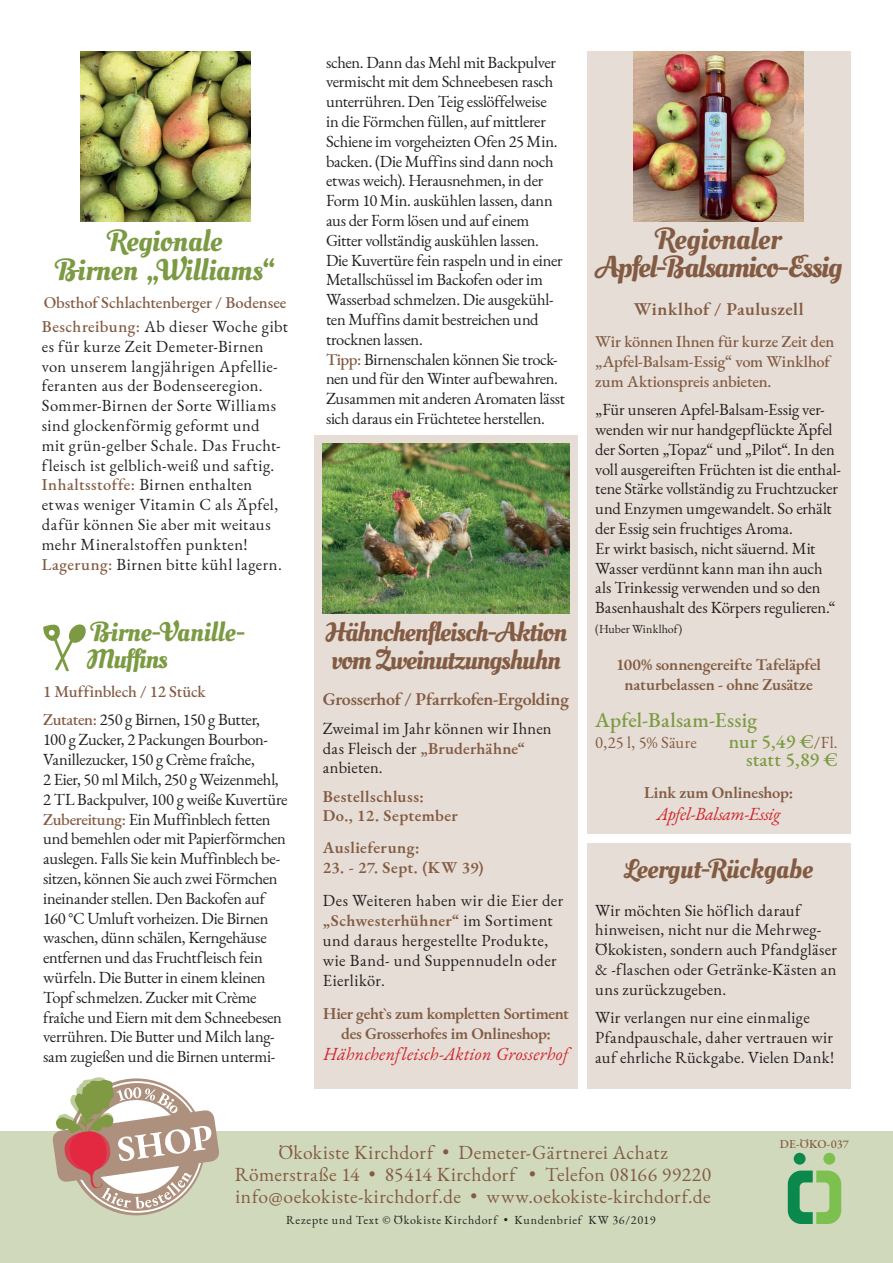
<style>
.page{position:relative;width:893px;height:1263px;background:#fff}
.page>*{position:absolute;margin:0;border:0;box-sizing:border-box;transform-origin:0 0}
.t1{font:30px/28.3px "Oleo Script Swash Caps";letter-spacing:-.035em;color:#835b43;text-align:center}
.t2{font:30px/28.3px "Oleo Script Swash Caps";letter-spacing:-.005em;color:#7b9a42;text-align:center}
.t3{font:27px/28.5px "Oleo Script Swash Caps";letter-spacing:-.03em;color:#835b43}
.t4{font:27px/27px "Oleo Script Swash Caps";letter-spacing:-.015em;color:#7b9a42}
.t5{font:27px "Oleo Script Swash Caps";letter-spacing:-.005em;color:#835b43}
.t6{font:500 21px "EB Garamond";letter-spacing:.01em;color:#7b9a42}
.t7{font:19.5px/21.6px "EB Garamond";letter-spacing:.02em;color:#835b43;text-align:center}
.t8{font:500 19.5px/18px "EB Garamond";letter-spacing:.005em;color:#7b9a42;text-align:right}
.t9{font:italic 18px "EB Garamond";letter-spacing:.01em;color:#d1232a}
.t10{font:600 18px "EB Garamond";letter-spacing:-.005em;color:#835b43}
.t11{font:600 18px "EB Garamond";letter-spacing:.025em;color:#835b43}
.t12{font:italic 18px "EB Garamond";letter-spacing:-.03em;color:#d1232a}
.t13{font:16.5px/19.8px "EB Garamond";letter-spacing:-.005em;color:#231f20}
.t14{font:16.5px/19.8px "EB Garamond";letter-spacing:.03em;color:#231f20}
.t15{font:500 16.5px/19.8px "EB Garamond";letter-spacing:-.005em;color:#835b43}
.t16{font:16.5px/19.8px "EB Garamond";letter-spacing:.015em;color:#231f20}
.t17{font:600 16.5px/19.8px "EB Garamond";letter-spacing:-.01em;color:#835b43;text-align:center}
.t18{font:16.5px/19.8px "EB Garamond";letter-spacing:.025em;color:#231f20}
.t19{font:600 16.5px/19.8px "EB Garamond";letter-spacing:.025em;color:#835b43}
.t20{font:600 16.5px "EB Garamond";letter-spacing:.015em;color:#835b43}
.t21{font:16.5px "EB Garamond";letter-spacing:.005em;color:#835b43}
.t22{font:12px "EB Garamond";letter-spacing:.06em;color:#231f20}
.t23{font:12px "EB Garamond";color:#231f20}
.t24{font:500 12px "EB Garamond";letter-spacing:-.005em;color:#835b43}
.s1{font-weight:400;color:#231f20}
.s2{font-weight:500;color:#835b43}
.s3{font-weight:600;color:#835b43}
.s4{font-weight:400;font-size:16.5px;color:#835b43}
</style>
<div class="page">
<div style="left:0;top:1131px;width:893px;height:132px;background:#d0d9bb"></div>
<div style="left:794px;top:1153px;width:12px;height:12px;background:#0b894d;border-radius:50%"></div>
<div style="left:823px;top:1153px;width:12px;height:12px;background:#7ec04f;border-radius:50%"></div>
<svg style="left:788px;top:1170px;width:53px;height:54px"></svg>
<svg style="left:52px;top:1077px;width:167px;height:132px"></svg>
<div style="left:587px;top:51px;width:263px;height:782px;background:#e6ded6"></div>
<svg style="left:43px;top:624px;width:43px;height:47px"></svg>
<img style="left:81px;top:51px;width:170px;height:170px">
<div style="left:314px;top:435px;width:264px;height:654px;background:#e6ded6"></div>
<img style="left:323px;top:444px;width:246px;height:170px">
<img style="left:634px;top:51px;width:170px;height:170px">
<div style="left:587px;top:843px;width:263px;height:246px;background:#e6ded6"></div>
<h1 class="t2" style="left:56px;top:229px;width:220px">Regionale<br>Birnen „Williams“</h1>
<p class="t15" style="left:42px;top:290px;width:248px;line-height:24px">Obsthof Schlachtenberger / Bodensee<br>Beschreibung: <span class="s1">Ab dieser Woche gibt</span></p>
<p class="t14" style="left:42px;top:336px;width:242px">es für kurze Zeit Demeter-Birnen von unserem langjährigen Apfellie&shy;feranten aus der Bodenseeregion.<br>Sommer-Birnen der Sorte Williams sind glockenförmig geformt und mit grün-gelber Schale. Das Frucht&shy;fleisch ist gelblich-weiß und saftig.<br><span class="s2">Inhaltsstoffe:</span> Birnen enthalten etwas weniger Vitamin C als Äpfel, dafür können Sie aber mit weitaus mehr Mineralstoffen punkten!<br><span class="s2">Lagerung:</span> Birnen bitte kühl lagern.</p>
<h2 class="t4" style="left:86px;top:620px;width:160px">Birne-Vanille-<br>Muffins</h2>
<p class="t15" style="left:43px;top:677px;width:218px;line-height:28.8px">1 Muffinblech / 12 Stück<br>Zutaten: <span class="s1">250 g Birnen, 150 g Butter,</span></p>
<p class="t13" style="left:43px;top:730px;width:246px">100 g Zucker, 2 Packungen Bourbon-Vanillezucker, 150 g Crème fraîche,<br>2 Eier, 50 ml Milch, 250 g Weizenmehl, 2 TL Backpulver, 100 g weiße Kuvertüre <span class="s2">Zubereitung:</span> Ein Muffinblech fetten und bemehlen oder mit Papierförmchen auslegen. Falls Sie kein Muffinblech be&shy;sitzen, können Sie auch zwei Förmchen ineinander stellen. Den Backofen auf 160 °C Umluft vorheizen. Die Birnen waschen, dünn schälen, Kerngehäuse entfernen und das Fruchtfleisch fein würfeln. Die Butter in einem kleinen Topf schmelzen. Zucker mit Crème fraîche und Eiern mit dem Schneebesen verrühren. Die Butter und Milch lang&shy;sam zugießen und die Birnen untermi-</p>
<p class="t13" style="left:326px;top:52px;width:241px">schen. Dann das Mehl mit Backpulver vermischt mit dem Schneebesen rasch unterrühren. Den Teig esslöffelweise<br>in die Förmchen füllen, auf mittlerer Schiene im vorgeheizten Ofen 25 Min. backen. (Die Muffins sind dann noch etwas weich). Herausnehmen, in der Form 10 Min. auskühlen lassen, dann aus der Form lösen und auf einem Gitter vollständig auskühlen lassen.<br>Die Kuvertüre fein raspeln und in einer Metallschüssel im Backofen oder im Wasserbad schmelzen. Die ausgekühl&shy;ten Muffins damit bestreichen und trocknen lassen.<br><span class="s2">Tipp:</span> Birnenschalen können Sie trock&shy;nen und für den Winter aufbewahren.<br>Zusammen mit anderen Aromaten lässt sich daraus ein Früchtetee herstellen.</p>
<h2 class="t3" style="left:325px;top:619px;width:243px">Hähnchenfleisch-Aktion vom Zweinutzungshuhn</h2>
<p class="t10" style="left:323px;top:686px;width:248px">Grosserhof / Pfarrkofen-Ergolding</p>
<p class="t13" style="left:323px;top:718px;width:230px">Zweimal im Jahr können wir Ihnen das Fleisch der <span class="s3">„Bruderhähne“ </span>anbieten.</p>
<p class="t19" style="left:323px;top:786px;width:137px">Bestellschluss:<br>Do., 12. September</p>
<p class="t19" style="left:323px;top:837px;width:98px">Auslieferung:</p>
<p class="t20" style="left:323px;top:856px;width:162px">23. - 27. Sept. (KW 39)</p>
<p class="t18" style="left:323px;top:891px;width:242px">Des Weiteren haben wir die Eier der <span class="s3">„Schwesterhühner“</span> im Sortiment und daraus hergestellte Produkte, wie Band- und Suppennudeln oder<br>Eierlikör.</p>
<p class="t17" style="left:323px;top:1003px;width:247px">Hier geht`s zum kompletten Sortiment des Grosserhofes im Onlineshop:</p>
<p class="t9" style="left:324px;top:1042px;width:247px">Hähnchenfleisch-Aktion Grosserhof</p>
<h1 class="t1" style="left:595px;top:226px;width:248px">Regionaler<br>Apfel-Balsamico-Essig</h1>
<p class="t11" style="left:634px;top:296px;width:171px">Winklhof / Pauluszell</p>
<p class="t15" style="left:595px;top:332px;width:240px">Wir können Ihnen für kurze Zeit den „Apfel-Balsam-Essig“ vom Winklhof zum Aktionspreis anbieten.</p>
<p class="t13" style="left:595px;top:400px;width:247px">„Für unseren Apfel-Balsam-Essig ver&shy;wenden wir nur handgepflückte Äpfel der Sorten „Topaz“ und „Pilot“. In den voll ausgereiften Früchten ist die enthal&shy;tene Stärke vollständig zu Fruchtzucker und Enzymen umgewandelt. So erhält der Essig sein fruchtiges Aroma.<br>Er wirkt basisch, nicht säuernd. Mit Wasser verdünnt kann man ihn auch als Trinkessig verwenden und so den Basenhaushalt des Körpers regulieren.“</p>
<p class="t23" style="left:595px;top:621px;width:88px">(Huber Winklhof)</p>
<p class="t17" style="left:616px;top:655px;width:206px">100% sonnengereifte Tafeläpfel naturbelassen - ohne Zusätze</p>
<p class="t6" style="left:595px;top:706px;width:163px">Apfel-Balsam-Essig</p>
<p class="t21" style="left:595px;top:731px;width:103px">0,25 l, 5% Säure</p>
<p class="t8" style="left:729px;top:732px;width:110px">nur 5,49 €<span class="s4">/Fl. </span>statt 5,89 €</p>
<p class="t17" style="left:644px;top:782px;width:151px">Link zum Onlineshop:</p>
<p class="t12" style="left:657px;top:802px;width:125px">Apfel-Balsam-Essig</p>
<h2 class="t5" style="left:624px;top:853px;width:190px">Leergut-Rückgabe</h2>
<p class="t16" style="left:595px;top:900px;width:243px">Wir möchten Sie höflich darauf hinweisen, nicht nur die Mehrweg-<br>Ökokisten, sondern auch Pfandgläser &amp; -flaschen oder Getränke-Kästen an uns zurückzugeben.</p>
<p class="t13" style="left:595px;top:1008px;width:240px">Wir verlangen nur eine einmalige<br>Pfandpauschale, daher vertrauen wir auf ehrliche Rückgabe. Vielen Dank!</p>
<p class="t7" style="left:235px;top:1142px;width:478px">Ökokiste Kirchdorf • Demeter-Gärtnerei Achatz<br>Römerstraße 14 • 85414 Kirchdorf • Telefon 08166 99220 info@oekokiste-kirchdorf.de • www.oekokiste-kirchdorf.de</p>
<p class="t22" style="left:286px;top:1212px;width:371px">Rezepte und Text © Ökokiste Kirchdorf • Kundenbrief KW 36/2019</p>
<p class="t24" style="left:780px;top:1135px;width:70px">DE-ÖKO-037</p>
</div>
